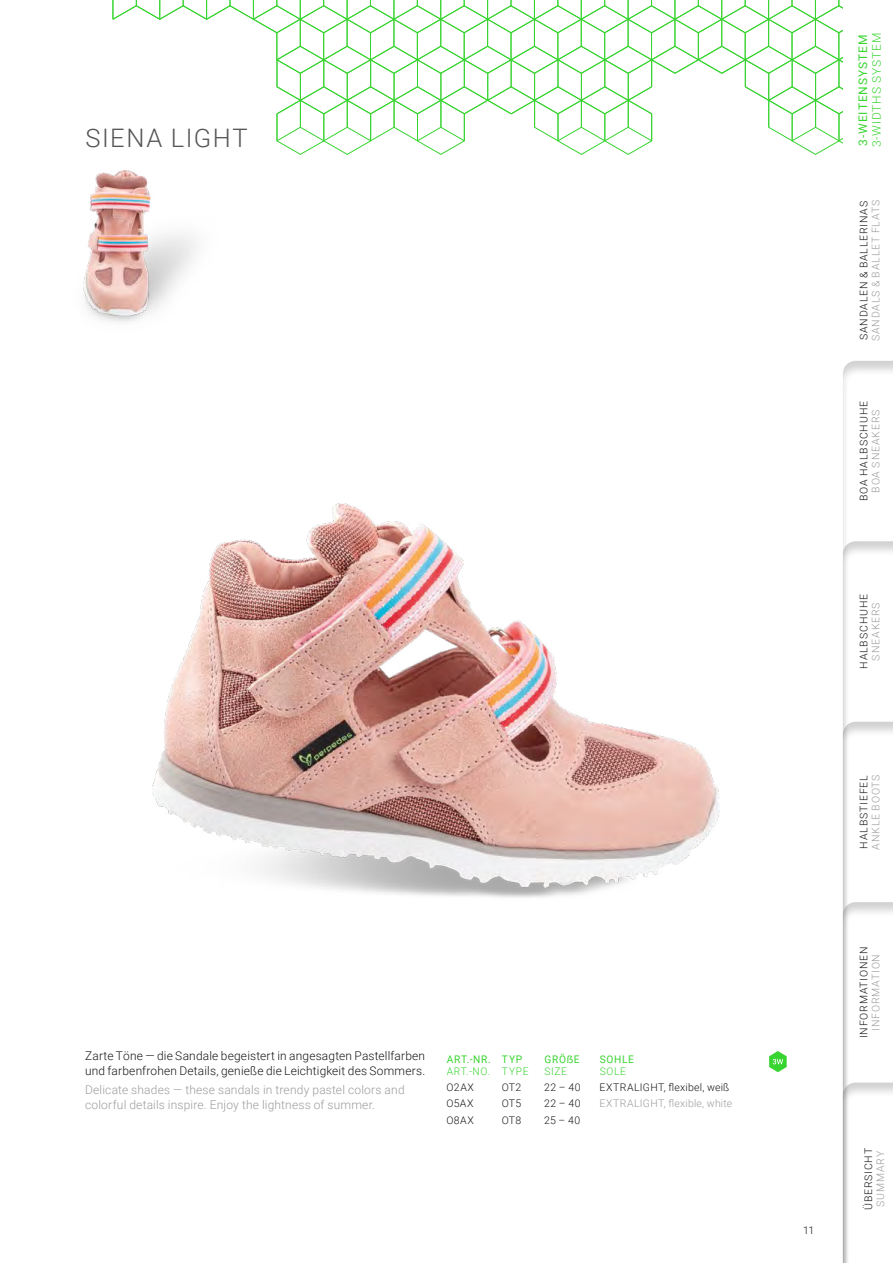
<style>
.page{position:relative;width:893px;height:1263px;background:#fff}
.page>*{position:absolute;margin:0;border:0;box-sizing:border-box;transform-origin:0 0}
.Produktname{font:300 25.5px "Roboto";letter-spacing:.06em;color:#565655}
.Text{font:300 12px/15px "Roboto";letter-spacing:.015em;color:#181716}
.Text-2{font:300 12px/15px "Roboto";letter-spacing:.015em;color:#9c9c9d}
.Register_Weitensyste{font:11.85px/13.5px "Roboto";letter-spacing:.075em;color:#38d430}
.Tabelle_Inhalt{font:300 10.5px "Roboto";letter-spacing:.075em;color:#181716}
.Tabelle_Inhalt-2{font:300 10.5px "Roboto";letter-spacing:.075em;color:#9c9c9d}
.Tabellenkopf{font:10.5px/12px "Roboto";letter-spacing:.065em;color:#38d430}
.Tabelle_Inhalt-3{font:300 10.5px "Roboto";letter-spacing:.025em;color:#9c9c9d}
.Tabelle_Inhalt-4{font:300 10.5px "Roboto";letter-spacing:.025em;color:#181716}
.Tabellenkopf-2{font:300 10.5px/12px "Roboto";color:#38d430}
.s1{font-weight:300}
.s2{font-weight:400}
</style>
<div class="page">
<img style="left:152px;top:504px;width:567px;height:394px">
<img style="left:83px;top:170px;width:114px;height:152px">
<svg style="left:769px;top:1051px;width:18px;height:21px"></svg>
<svg style="left:112px;top:0;width:731px;height:155px"></svg>
<svg style="left:843px;top:361px;width:50px;height:712px"></svg>
<div style="left:834px;top:1073px;width:59px;height:190px;background:#181716;opacity:.2"></div>
<p class="Produktname" style="left:85px;top:120px;width:164px">SIENA LIGHT</p>
<p class="Text" style="left:85px;top:1048px;width:342px">Zarte Töne — die Sandale begeistert in angesagten Pastellfarben und farbenfrohen Details, genieße die Leichtigkeit des Sommers.</p>
<p class="Text-2" style="left:85px;top:1082px;width:321px">Delicate shades — these sandals in trendy pastel colors and colorful details inspire. Enjoy the lightness of summer.</p>
<p class="Tabellenkopf" style="left:447px;top:1052px;width:44px">ART.-NR.<br><span class="s1">ART.-NO.</span></p>
<p class="Tabellenkopf-2" style="left:502px;top:1052px;width:28px"><span class="s2">TYP<br></span>TYPE</p>
<p class="Tabellenkopf" style="left:544px;top:1052px;width:37px">GRÖẞE<br><span class="s1">SIZE</span></p>
<p class="Tabellenkopf" style="left:600px;top:1052px;width:36px">SOHLE<br><span class="s1">SOLE</span></p>
<p class="Tabelle_Inhalt" style="left:446px;top:1080px;width:29px">O2AX</p>
<p class="Tabelle_Inhalt" style="left:502px;top:1080px;width:21px">OT2</p>
<p class="Tabelle_Inhalt" style="left:544px;top:1080px;width:38px">22 – 40</p>
<p class="Tabelle_Inhalt-4" style="left:600px;top:1080px;width:131px">EXTRALIGHT, flexibel, weiß</p>
<p class="Tabelle_Inhalt" style="left:446px;top:1096px;width:29px">O5AX</p>
<p class="Tabelle_Inhalt" style="left:502px;top:1096px;width:21px">OT5</p>
<p class="Tabelle_Inhalt" style="left:544px;top:1096px;width:38px">22 – 40</p>
<p class="Tabelle_Inhalt-3" style="left:600px;top:1096px;width:134px">EXTRALIGHT, flexible, white</p>
<p class="Tabelle_Inhalt" style="left:446px;top:1113px;width:29px">O8AX</p>
<p class="Tabelle_Inhalt" style="left:502px;top:1113px;width:21px">OT8</p>
<p class="Tabelle_Inhalt" style="left:544px;top:1113px;width:38px">25 – 40</p>
<p class="Tabelle_Inhalt" style="left:803px;top:1223px;width:13px">11</p>
<p class="Register_Weitensyste" style="left:856px;top:147px;width:116px;rotate:-90deg">3-WEITENSYSTEM<br><span class="s1">3-WIDTHS SYSTEM</span></p>
<p class="Tabelle_Inhalt" style="left:856px;top:340px;width:141px;rotate:-90deg">SANDALEN &amp; BALLERINAS</p>
<p class="Tabelle_Inhalt-2" style="left:868px;top:341px;width:143px;rotate:-90deg">SANDALS &amp; BALLET FLATS</p>
<p class="Tabelle_Inhalt" style="left:856px;top:501px;width:101px;rotate:-90deg">BOA HALBSCHUHE</p>
<p class="Tabelle_Inhalt-2" style="left:868px;top:493px;width:85px;rotate:-90deg">BOA SNEAKERS</p>
<p class="Tabelle_Inhalt" style="left:856px;top:669px;width:76px;rotate:-90deg">HALBSCHUHE</p>
<p class="Tabelle_Inhalt-2" style="left:868px;top:660px;width:60px;rotate:-90deg">SNEAKERS</p>
<p class="Tabelle_Inhalt" style="left:856px;top:848px;width:75px;rotate:-90deg">HALBSTIEFEL</p>
<p class="Tabelle_Inhalt-2" style="left:868px;top:849px;width:77px;rotate:-90deg">ANKLE BOOTS</p>
<p class="Tabelle_Inhalt" style="left:856px;top:1038px;width:93px;rotate:-90deg">INFORMATIONEN</p>
<p class="Tabelle_Inhalt-2" style="left:868px;top:1031px;width:78px;rotate:-90deg">INFORMATION</p>
<p class="Tabelle_Inhalt" style="left:861px;top:1210px;width:64px;rotate:-90deg">ÜBERSICHT</p>
<p class="Tabelle_Inhalt-2" style="left:873px;top:1207px;width:57px;rotate:-90deg">SUMMARY</p>
</div>
